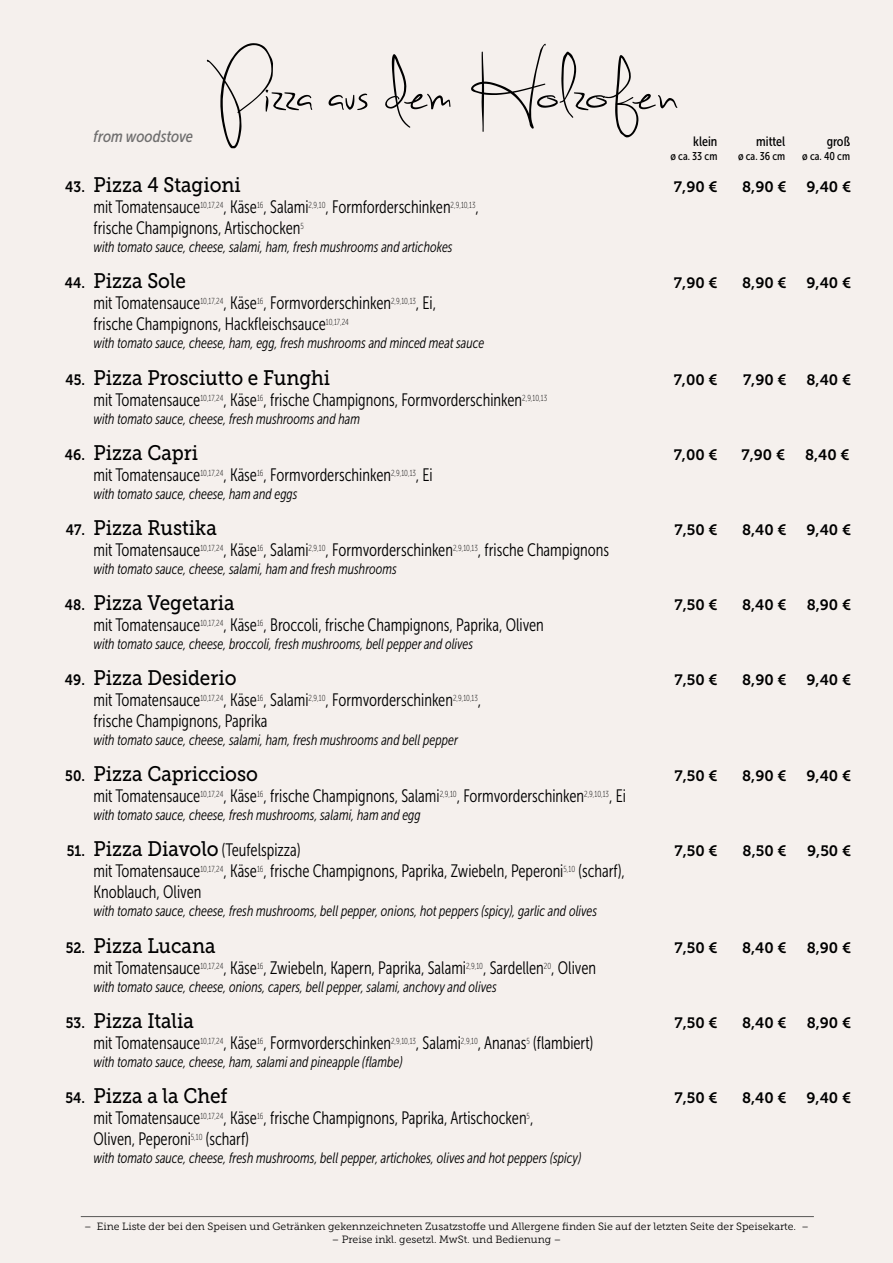
<style>
.page{position:relative;width:893px;height:1263px;background:#f5f0ed}
.page>*{position:absolute;margin:0;border:0;box-sizing:border-box;transform-origin:0 0}
.t1{font:76.5px "Sweetly Broken";color:#000}
.t2{font:21px "Museo Slab 500";color:#000;scale:.9 1}
.t3{font:18px/21px "Museo Sans Cond 300";color:#000;scale:.9 1}
.t4{font:italic 16.5px "Museo Sans Cond 500";color:#706f6f}
.t5{font:italic 15px "Museo Sans Cond 300";color:#000;scale:.9 1}
.t6{font:15px "Museo Slab 700";color:#000}
.t7{font:13.5px "Museo Sans Cond 500";color:#000}
.t8{font:11.25px "Museo Sans Cond 500";color:#000}
.t9{font:10.5px "Museo Slab 300";color:#000}
.s1{font-family:"Museo Slab 700";font-size:15px}
.s2{font-family:"Museo Slab 500";font-size:21px}
</style>
<div class="page">
<hr style="left:81px;top:1216px;width:733px;height:1px;background:#575756">
<h1 class="t1" style="left:214px;top:37px;width:467px">Pizza aus dem Holzofen</h1>
<p class="t4" style="left:94px;top:127px;width:101px">from woodstove</p>
<p class="t7" style="left:693px;top:134px;width:26px">klein</p>
<p class="t8" style="left:670px;top:150px;width:48px">ø ca. 33 cm</p>
<p class="t7" style="left:756px;top:134px;width:31px">mittel</p>
<p class="t8" style="left:738px;top:150px;width:49px">ø ca. 36 cm</p>
<p class="t7" style="left:827px;top:134px;width:25px">groß</p>
<p class="t8" style="left:802px;top:150px;width:49px">ø ca. 40 cm</p>
<p class="t2" style="left:65px;top:173px;width:197px"><span class="s1">43.</span> Pizza 4 Stagioni</p>
<p class="t6" style="left:674px;top:179px;width:45px">7,90 €</p>
<p class="t6" style="left:742px;top:179px;width:46px">8,90 €</p>
<p class="t6" style="left:806px;top:179px;width:46px">9,40 €</p>
<p class="t3" style="left:94px;top:197px;width:430px">mit Tomatensauce<sup>10,17,24</sup>, Käse<sup>16</sup>, Salami<sup>2,9,10</sup>, Formforderschinken<sup>2,9,10,13</sup>, frische Champignons, Artischocken<sup>5</sup></p>
<p class="t5" style="left:94px;top:239px;width:400px">with tomato sauce, cheese, salami, ham, fresh mushrooms and artichokes</p>
<p class="t2" style="left:65px;top:269px;width:136px"><span class="s1">44.</span> Pizza Sole</p>
<p class="t6" style="left:674px;top:275px;width:45px">7,90 €</p>
<p class="t6" style="left:742px;top:275px;width:46px">8,90 €</p>
<p class="t6" style="left:806px;top:275px;width:46px">9,40 €</p>
<p class="t3" style="left:94px;top:293px;width:382px">mit Tomatensauce<sup>10,17,24</sup>, Käse<sup>16</sup>, Formvorderschinken<sup>2,9,10,13</sup>, Ei, frische Champignons, Hackfleischsauce<sup>10,17,24</sup></p>
<p class="t5" style="left:94px;top:335px;width:436px">with tomato sauce, cheese, ham, egg, fresh mushrooms and minced meat sauce</p>
<p class="t2" style="left:65px;top:366px;width:296px"><span class="s1">45.</span> Pizza Prosciutto e Funghi</p>
<p class="t6" style="left:674px;top:371px;width:45px">7,00 €</p>
<p class="t6" style="left:743px;top:371px;width:45px">7,90 €</p>
<p class="t6" style="left:806px;top:371px;width:46px">8,40 €</p>
<p class="t3" style="left:94px;top:389px;width:505px">mit Tomatensauce<sup>10,17,24</sup>, Käse<sup>16</sup>, frische Champignons, Formvorderschinken<sup>2,9,10,13</sup></p>
<p class="t5" style="left:94px;top:410px;width:298px">with tomato sauce, cheese, fresh mushrooms and ham</p>
<p class="t2" style="left:65px;top:441px;width:150px"><span class="s1">46.</span> Pizza Capri</p>
<p class="t6" style="left:674px;top:446px;width:45px">7,00 €</p>
<p class="t6" style="left:741px;top:446px;width:45px">7,90 €</p>
<p class="t6" style="left:805px;top:446px;width:46px">8,40 €</p>
<p class="t3" style="left:94px;top:464px;width:378px">mit Tomatensauce<sup>10,17,24</sup>, Käse<sup>16</sup>, Formvorderschinken<sup>2,9,10,13</sup>, Ei</p>
<p class="t5" style="left:94px;top:485px;width:228px">with tomato sauce, cheese, ham and eggs</p>
<p class="t2" style="left:66px;top:516px;width:169px"><span class="s1">47.</span> Pizza Rustika</p>
<p class="t6" style="left:674px;top:521px;width:45px">7,50 €</p>
<p class="t6" style="left:742px;top:521px;width:46px">8,40 €</p>
<p class="t6" style="left:806px;top:521px;width:46px">9,40 €</p>
<p class="t3" style="left:94px;top:539px;width:574px">mit Tomatensauce<sup>10,17,24</sup>, Käse<sup>16</sup>, Salami<sup>2,9,10</sup>, Formvorderschinken<sup>2,9,10,13</sup>, frische Champignons</p>
<p class="t5" style="left:94px;top:560px;width:338px">with tomato sauce, cheese, salami, ham and fresh mushrooms</p>
<p class="t2" style="left:65px;top:591px;width:190px"><span class="s1">48.</span> Pizza Vegetaria</p>
<p class="t6" style="left:674px;top:596px;width:45px">7,50 €</p>
<p class="t6" style="left:742px;top:596px;width:46px">8,40 €</p>
<p class="t6" style="left:807px;top:596px;width:46px">8,90 €</p>
<p class="t3" style="left:94px;top:614px;width:502px">mit Tomatensauce<sup>10,17,24</sup>, Käse<sup>16</sup>, Broccoli, frische Champignons, Paprika, Oliven</p>
<p class="t5" style="left:94px;top:636px;width:423px">with tomato sauce, cheese, broccoli, fresh mushrooms, bell pepper and olives</p>
<p class="t2" style="left:65px;top:666px;width:192px"><span class="s1">49.</span> Pizza Desiderio</p>
<p class="t6" style="left:674px;top:671px;width:45px">7,50 €</p>
<p class="t6" style="left:742px;top:671px;width:46px">8,90 €</p>
<p class="t6" style="left:806px;top:671px;width:46px">9,40 €</p>
<p class="t3" style="left:94px;top:689px;width:432px">mit Tomatensauce<sup>10,17,24</sup>, Käse<sup>16</sup>, Salami<sup>2,9,10</sup>, Formvorderschinken<sup>2,9,10,13</sup>, frische Champignons, Paprika</p>
<p class="t5" style="left:94px;top:732px;width:406px">with tomato sauce, cheese, salami, ham, fresh mushrooms and bell pepper</p>
<p class="t2" style="left:65px;top:762px;width:216px"><span class="s1">50.</span> Pizza Capriccioso</p>
<p class="t6" style="left:674px;top:767px;width:45px">7,50 €</p>
<p class="t6" style="left:742px;top:767px;width:46px">8,90 €</p>
<p class="t6" style="left:806px;top:767px;width:46px">9,40 €</p>
<p class="t3" style="left:94px;top:786px;width:593px">mit Tomatensauce<sup>10,17,24</sup>, Käse<sup>16</sup>, frische Champignons, Salami<sup>2,9,10</sup>, Formvorderschinken<sup>2,9,10,13</sup>, Ei</p>
<p class="t5" style="left:94px;top:807px;width:365px">with tomato sauce, cheese, fresh mushrooms, salami, ham and egg</p>
<p class="t3" style="left:67px;top:840px;width:261px"><span class="s1">51.</span> <span class="s2">Pizza Diavolo</span> (Teufelspizza)</p>
<p class="t6" style="left:674px;top:843px;width:45px">7,50 €</p>
<p class="t6" style="left:743px;top:843px;width:45px">8,50 €</p>
<p class="t6" style="left:807px;top:843px;width:45px">9,50 €</p>
<p class="t3" style="left:94px;top:861px;width:592px">mit Tomatensauce<sup>10,17,24</sup>, Käse<sup>16</sup>, frische Champignons, Paprika, Zwiebeln, Peperoni<sup>5,10</sup> (scharf),<br>Knoblauch, Oliven</p>
<p class="t5" style="left:94px;top:903px;width:561px">with tomato sauce, cheese, fresh mushrooms, bell pepper, onions, hot peppers (spicy), garlic and olives</p>
<p class="t2" style="left:66px;top:933px;width:168px"><span class="s1">52.</span> Pizza Lucana</p>
<p class="t6" style="left:674px;top:939px;width:45px">7,50 €</p>
<p class="t6" style="left:742px;top:939px;width:46px">8,40 €</p>
<p class="t6" style="left:807px;top:939px;width:46px">8,90 €</p>
<p class="t3" style="left:94px;top:957px;width:560px">mit Tomatensauce<sup>10,17,24</sup>, Käse<sup>16</sup>, Zwiebeln, Kapern, Paprika, Salami<sup>2,9,10</sup>, Sardellen<sup>20</sup>, Oliven</p>
<p class="t5" style="left:94px;top:978px;width:449px">with tomato sauce, cheese, onions, capers, bell pepper, salami, anchovy and olives</p>
<p class="t2" style="left:66px;top:1009px;width:144px"><span class="s1">53.</span> Pizza Italia</p>
<p class="t6" style="left:674px;top:1014px;width:45px">7,50 €</p>
<p class="t6" style="left:742px;top:1014px;width:46px">8,40 €</p>
<p class="t6" style="left:807px;top:1014px;width:46px">8,90 €</p>
<p class="t3" style="left:94px;top:1032px;width:557px">mit Tomatensauce<sup>10,17,24</sup>, Käse<sup>16</sup>, Formvorderschinken<sup>2,9,10,13</sup>, Salami<sup>2,9,10</sup>, Ananas<sup>5</sup> (flambiert)</p>
<p class="t5" style="left:94px;top:1053px;width:345px">with tomato sauce, cheese, ham, salami and pineapple (flambe)</p>
<p class="t2" style="left:65px;top:1084px;width:182px"><span class="s1">54.</span> Pizza a la Chef</p>
<p class="t6" style="left:674px;top:1089px;width:45px">7,50 €</p>
<p class="t6" style="left:742px;top:1089px;width:46px">8,40 €</p>
<p class="t6" style="left:806px;top:1089px;width:46px">9,40 €</p>
<p class="t3" style="left:94px;top:1107px;width:490px">mit Tomatensauce<sup>10,17,24</sup>, Käse<sup>16</sup>, frische Champignons, Paprika, Artischocken<sup>5</sup>,<br>Oliven, Peperoni<sup>5,10</sup> (scharf)</p>
<p class="t5" style="left:94px;top:1149px;width:543px">with tomato sauce, cheese, fresh mushrooms, bell pepper, artichokes, olives and hot peppers (spicy)</p>
<p class="t9" style="left:84px;top:1221px;width:726px">– Eine Liste der bei den Speisen und Getränken gekennzeichneten Zusatzstoffe und Allergene finden Sie auf der letzten Seite der Speisekarte. –</p>
<p class="t9" style="left:332px;top:1233px;width:231px">– Preise inkl. gesetzl. MwSt. und Bedienung –</p>
</div>
